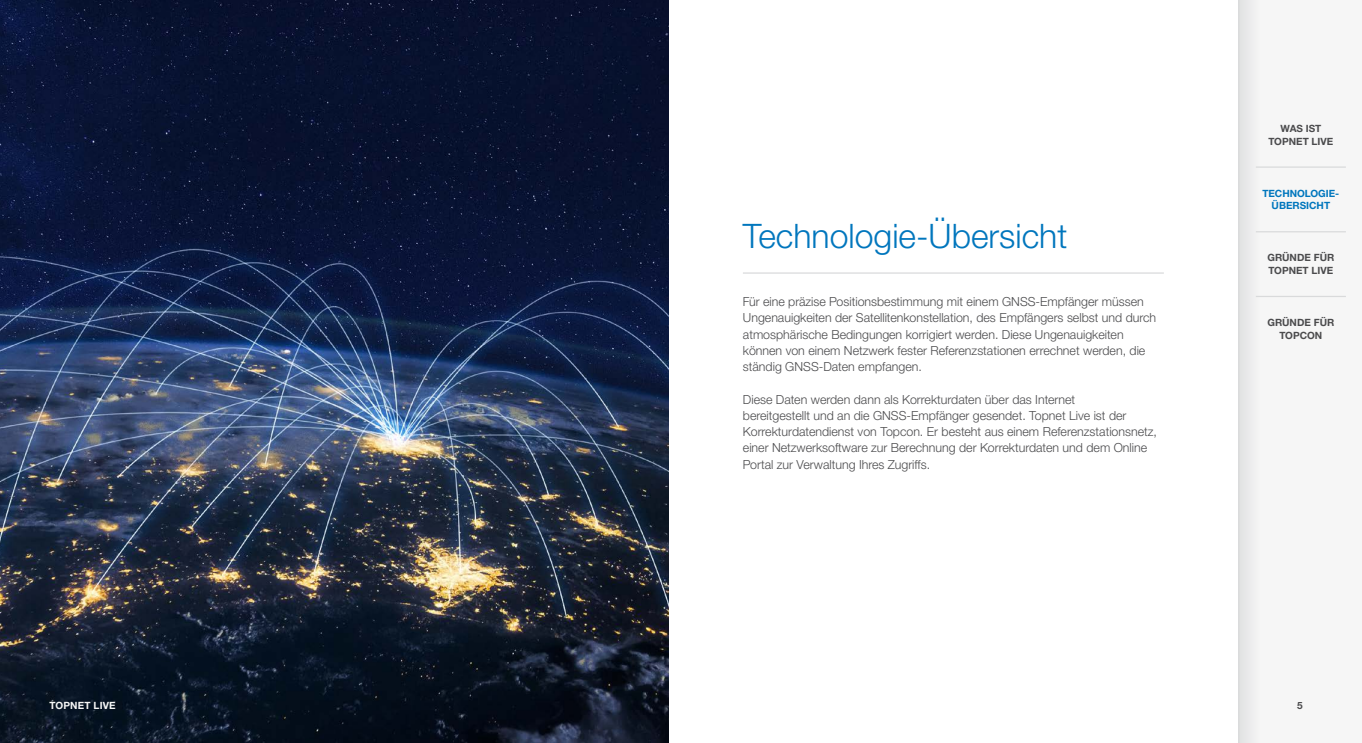
<style>
.page{position:relative;width:1362px;height:743px;background:#fff}
.page>*{position:absolute;margin:0;border:0;box-sizing:border-box;transform-origin:0 0}
.t1{font:300 33.75px "Helvetica Neue LTW1 G";color:#0076bd}
.t2{font:300 12.5px/16.2px "Helvetica Neue LTW1 G";color:#4b4b4d}
.t3{font:700 10px/12.5px "Helvetica Neue LTW1 G";color:#4b4b4d;text-align:center}
.t4{font:700 10px/12.5px "Helvetica Neue LTW1 G";color:#0076bd;text-align:center}
.t5{font:700 10px "Helvetica Neue LTW1 G";letter-spacing:.015em;color:#f6f6f6}
</style>
<div class="page">
<div style="left:1238px;top:0;width:123px;height:742px;background:#f6f6f6"></div>
<img style="left:0;top:0;width:668px;height:742px">
<hr style="left:742px;top:272px;width:421px;height:2px;background:#d9dadb">
<div style="left:1238px;top:0;width:24px;height:742px;background:linear-gradient(to right,#e0e1e1,#f6f6f6)"></div>
<hr style="left:1238px;top:0;width:1px;height:742px;background:#d9dadb">
<hr style="left:1255px;top:166px;width:90px;height:2px;background:#d9dadb">
<hr style="left:1255px;top:231px;width:90px;height:1px;background:#d9dadb">
<hr style="left:1255px;top:296px;width:90px;height:1px;background:#d9dadb">
<p class="t3" style="left:1268px;top:122px;width:66px">WAS IST<br>TOPNET LIVE</p>
<h1 class="t1" style="left:742px;top:215px;width:326px">Technologie-Übersicht</h1>
<p class="t2" style="left:742px;top:293px;width:415px">Für eine präzise Positionsbestimmung mit einem GNSS-Empfänger müssen Ungenauigkeiten der Satellitenkonstellation, des Empfängers selbst und durch atmosphärische Bedingungen korrigiert werden. Diese Ungenauigkeiten können von einem Netzwerk fester Referenzstationen errechnet werden, die ständig GNSS-Daten empfangen.</p>
<p class="t2" style="left:742px;top:391px;width:415px">Diese Daten werden dann als Korrekturdaten über das Internet<br>bereitgestellt und an die GNSS-Empfänger gesendet. Topnet Live ist der Korrekturdatendienst von Topcon. Er besteht aus einem Referenzstationsnetz, einer Netzwerksoftware zur Berechnung der Korrekturdaten und dem Online Portal zur Verwaltung Ihres Zugriffs.</p>
<p class="t4" style="left:1262px;top:187px;width:78px">TECHNOLOGIE-<br>ÜBERSICHT</p>
<p class="t3" style="left:1267px;top:251px;width:68px;text-align:left">GRÜNDE FÜR<br>TOPNET LIVE</p>
<p class="t3" style="left:1267px;top:316px;width:68px">GRÜNDE FÜR<br>TOPCON</p>
<p class="t5" style="left:49px;top:699px;width:68px">TOPNET LIVE</p>
<p class="t3" style="left:1297px;top:699px;width:7px">5</p>
</div>
